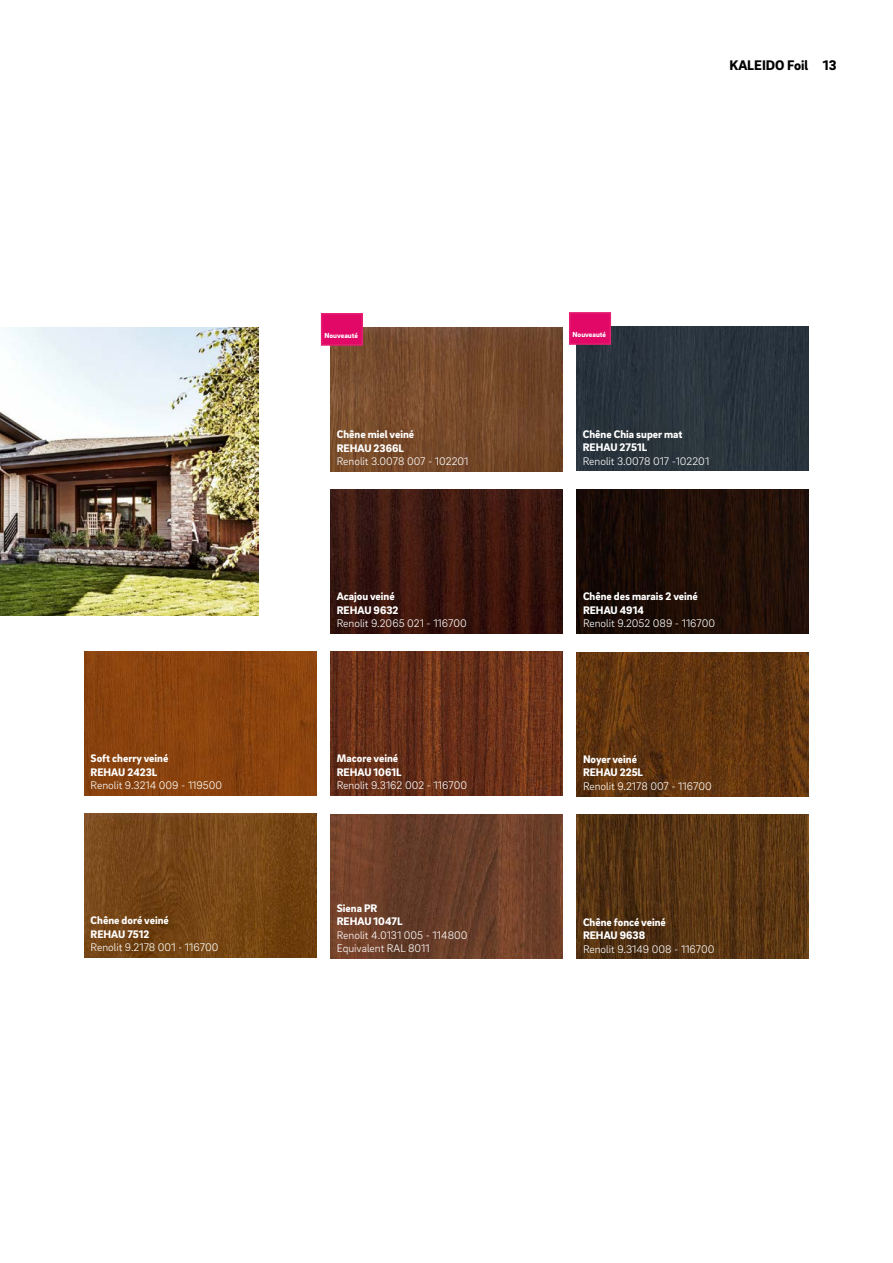
<style>
.page{position:relative;width:893px;height:1263px;background:#fff}
.page>*{position:absolute;margin:0;border:0;box-sizing:border-box;transform-origin:0 0}
.t1{font:900 14.25px "Brix Sans";color:#000}
.t2{font:300 11.25px/13.5px "Brix Sans";color:#fff}
.t3{font:900 11.25px/13.5px "Brix Sans";color:#fff}
.t4{font:900 7.5px "Brix Sans";color:#fff}
</style>
<div class="page">
<img style="left:577px;top:652px;width:232px;height:144px">
<img style="left:577px;top:815px;width:232px;height:144px">
<img style="left:84px;top:652px;width:232px;height:144px">
<img style="left:330px;top:652px;width:233px;height:144px">
<img style="left:330px;top:814px;width:233px;height:144px">
<img style="left:84px;top:814px;width:232px;height:144px">
<img style="left:330px;top:328px;width:233px;height:144px">
<div style="left:321px;top:313px;width:42px;height:33px;background:#e10868;border:2px solid #e61f72"></div>
<img style="left:577px;top:490px;width:232px;height:144px">
<img style="left:330px;top:490px;width:233px;height:144px">
<img style="left:576px;top:327px;width:232px;height:144px">
<div style="left:569px;top:312px;width:42px;height:33px;background:#e10868;border:2px solid #e61f72"></div>
<img style="left:0;top:327px;width:258px;height:289px">
<p class="t3" style="left:91px;top:751px;width:79px">Soft cherry veiné<br>REHAU 2423L</p>
<p class="t2" style="left:91px;top:778px;width:133px">Renolit 9.3214 009 - 119500</p>
<p class="t3" style="left:91px;top:913px;width:80px">Chêne doré veiné<br>REHAU 7512</p>
<p class="t2" style="left:91px;top:940px;width:129px">Renolit 9.2178 001 - 116700</p>
<p class="t4" style="left:324px;top:330px;width:35px">Nouveauté</p>
<p class="t3" style="left:337px;top:427px;width:79px">Chêne miel veiné<br>REHAU 2366L</p>
<p class="t2" style="left:337px;top:454px;width:133px">Renolit 3.0078 007 - 102201</p>
<p class="t3" style="left:337px;top:589px;width:63px">Acajou veiné<br>REHAU 9632</p>
<p class="t2" style="left:337px;top:616px;width:132px">Renolit 9.2065 021 - 116700</p>
<p class="t3" style="left:337px;top:751px;width:66px">Macore veiné<br>REHAU 1061L</p>
<p class="t2" style="left:337px;top:778px;width:132px">Renolit 9.3162 002 - 116700</p>
<p class="t3" style="left:337px;top:900px;width:67px">Siena PR<br>REHAU 1047L</p>
<p class="t2" style="left:337px;top:928px;width:132px">Renolit 4.0131 005 - 114800<br>Equivalent RAL 8011</p>
<p class="t1" style="left:729px;top:56px;width:109px">KALEIDO Foil 13</p>
<p class="t4" style="left:573px;top:329px;width:35px">Nouveauté</p>
<p class="t3" style="left:583px;top:426px;width:101px">Chêne Chia super mat<br>REHAU 2751L</p>
<p class="t2" style="left:583px;top:453px;width:128px">Renolit 3.0078 017 -102201</p>
<p class="t3" style="left:583px;top:589px;width:116px">Chêne des marais 2 veiné<br>REHAU 4914</p>
<p class="t2" style="left:583px;top:616px;width:134px">Renolit 9.2052 089 - 116700</p>
<p class="t3" style="left:583px;top:752px;width:62px">Noyer veiné<br>REHAU 225L</p>
<p class="t2" style="left:583px;top:779px;width:130px">Renolit 9.2178 007 - 116700</p>
<p class="t3" style="left:583px;top:914px;width:84px">Chêne foncé veiné<br>REHAU 9638</p>
<p class="t2" style="left:583px;top:941px;width:133px">Renolit 9.3149 008 - 116700</p>
</div>
